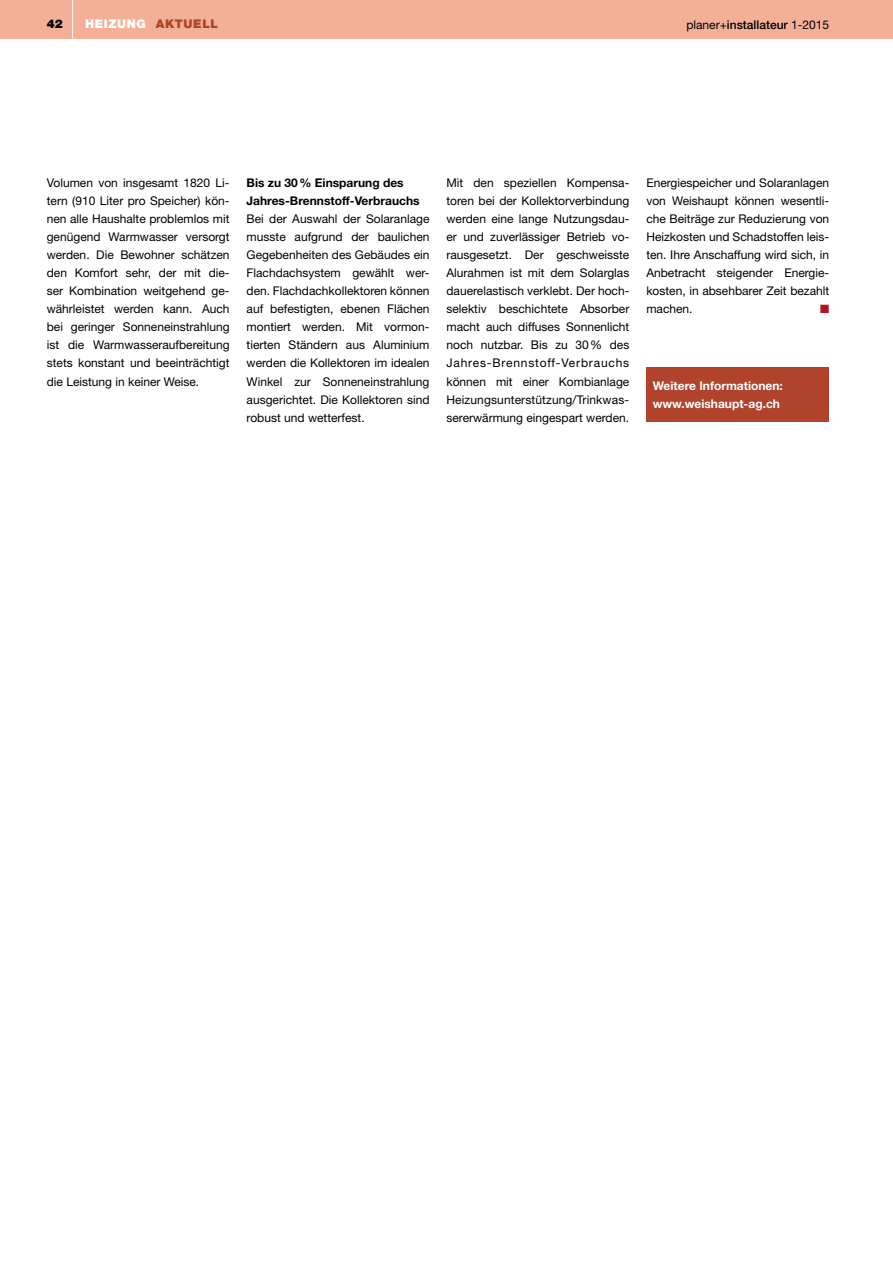
<style>
.page{position:relative;width:893px;height:1263px;background:#fff}
.page>*{position:absolute;margin:0;border:0;box-sizing:border-box;transform-origin:0 0}
.t1{font:12px/18px "Helvetica Neue";color:#000;text-align:justify}
.t2{font:700 12px/18px "Helvetica Neue";color:#000}
.t3{font:700 12px/18px "Helvetica Neue";color:#fff}
.t4{font:900 12px "Helvetica Neue";letter-spacing:.05em;color:#fff}
.t5{font:900 12px "Helvetica Neue";color:#000}
.t6{font:12px "Zapf Dingbats ITC";color:#b71422}
.s1{color:#b1432c}
.s2{font-weight:500}
</style>
<div class="page">
<div style="left:0;top:0;width:893px;height:38px;background:#f3b096"></div>
<hr style="left:72px;top:0;width:1px;height:38px;background:#fff">
<div style="left:646px;top:367px;width:183px;height:55px;background:#b1432c"></div>
<p class="t5" style="left:47px;top:17px;width:17px">42</p>
<p class="t4" style="left:85px;top:17px;width:135px">HEIZUNG <span class="s1">AKTUELL</span></p>
<p class="t1" style="left:686px;top:15px;width:144px">planer+<span class="s2">installateur</span> 1-2015</p>
<p class="t1" style="left:47px;top:174px;width:184px">Volumen von insgesamt 1820 Li&shy;tern (910 Liter pro Speicher) kön&shy;nen alle Haushalte problemlos mit genügend Warmwasser versorgt werden. Die Bewohner schätzen den Komfort sehr, der mit die&shy;ser Kombination weitgehend ge&shy;währleistet werden kann. Auch bei geringer Sonneneinstrahlung ist die Warmwasseraufbereitung stets konstant und beeinträchtigt die Leistung in keiner Weise.</p>
<p class="t2" style="left:247px;top:174px;width:174px">Bis zu 30% Einsparung des<br>Jahres-Brennstoff-Verbrauchs</p>
<p class="t1" style="left:247px;top:210px;width:184px">Bei der Auswahl der Solaranlage musste aufgrund der baulichen Gegebenheiten des Gebäudes ein Flachdachsystem gewählt wer&shy;den. Flachdachkollektoren können auf befestigten, ebenen Flächen montiert werden. Mit vormon&shy;tierten Ständern aus Aluminium werden die Kollektoren im idealen Winkel zur Sonneneinstrahlung ausgerichtet. Die Kollektoren sind robust und wetterfest.</p>
<p class="t1" style="left:446px;top:174px;width:184px">Mit den speziellen Kompensa&shy;toren bei der Kollektorverbindung werden eine lange Nutzungsdau&shy;er und zuverlässiger Betrieb vo&shy;rausgesetzt. Der geschweisste Alurahmen ist mit dem Solarglas dauerelastisch verklebt. Der hoch&shy;selektiv beschichtete Absorber macht auch diffuses Sonnenlicht noch nutzbar. Bis zu 30% des Jahres-Brennstoff-Verbrauchs können mit einer Kombianlage Heizungsunterstützung/Trinkwas&shy;sererwärmung eingespart werden.</p>
<p class="t1" style="left:646px;top:174px;width:184px">Energiespeicher und Solaranlagen von Weishaupt können wesentli&shy;che Beiträge zur Reduzierung von Heizkosten und Schadstoffen leis&shy;ten. Ihre Anschaffung wird sich, in Anbetracht steigender Energie&shy;kosten, in absehbarer Zeit bezahlt machen.</p>
<p class="t6" style="left:820px;top:304px;width:11px">■</p>
<p class="t3" style="left:653px;top:376px;width:132px">Weitere Informationen: www.weishaupt-ag.ch</p>
</div>
